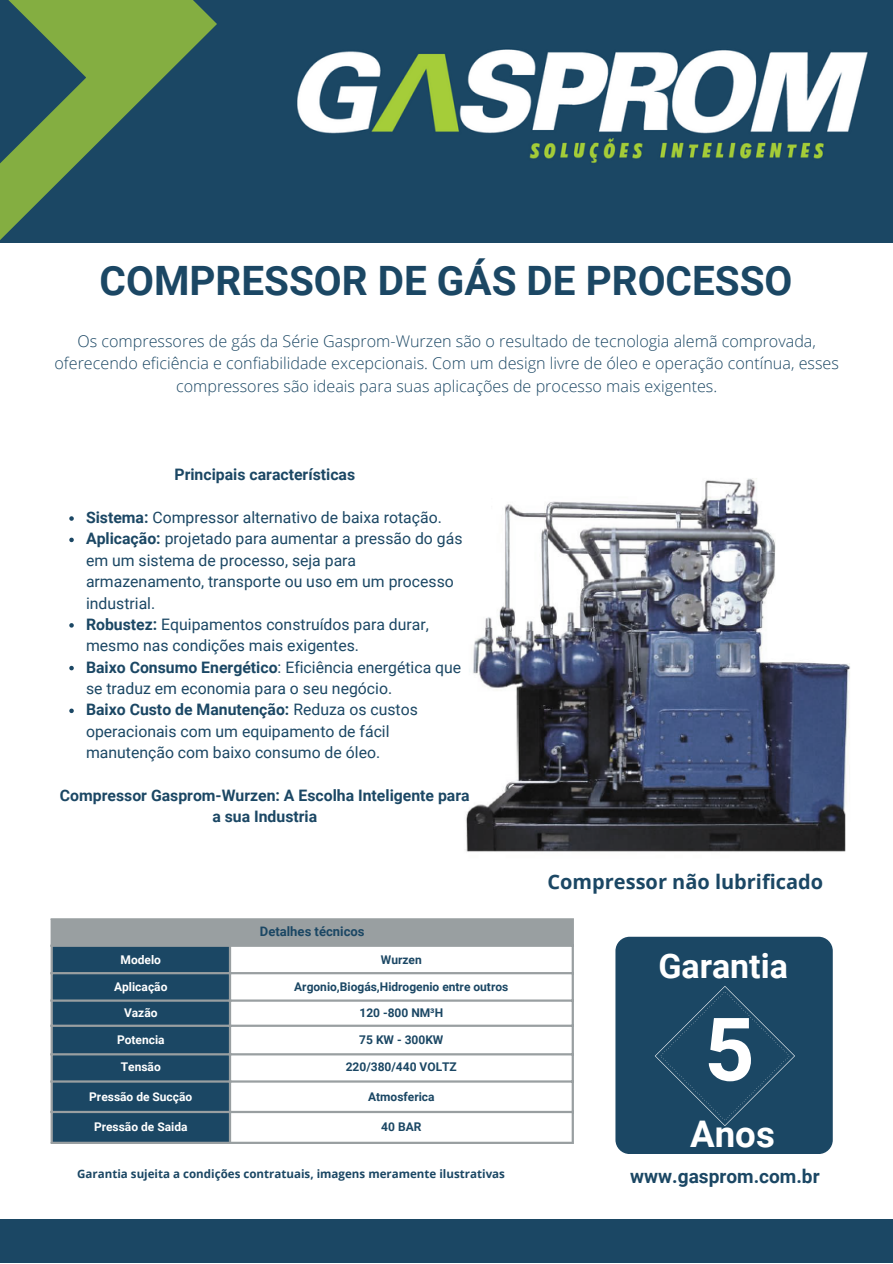
<style>
.page{position:relative;width:893px;height:1264px;background:#fff}
.page>*{position:absolute;margin:0;border:0;box-sizing:border-box;transform-origin:0 0}
.t1{font:700 87.75px "Roboto";color:#fff}
.t2{font:700 40.5px "Roboto";color:#1b4764}
.t3{font:700 36.6px "Roboto";color:#fff}
.t4{font:700 33.9px "Open Sans";color:#fff}
.t5{font:700 33.9px "Roboto";color:#fff}
.t6{font:700 19.95px "Open Sans";color:#1b4764}
.t7{font:700 19.05px "Roboto";color:#1b4764}
.t8{font:300 16.2px/22.5px "Open Sans";color:#1b4764;text-align:center}
.t9{font:15.75px/21.3px "Roboto";color:#1b4764}
.t10{font:700 15.75px/21.3px "Roboto";color:#1b4764;text-align:center}
.t11{font:700 13.05px "Roboto";color:#1b4764}
.t12{font:700 12px "Roboto";color:#1b4764}
.t13{font:700 12px "Roboto";color:#fff}
.t14{font:700 11.55px "Open Sans";color:#1b4764}
.s1{font-weight:700}
</style>
<div class="page">
<div style="left:0;top:0;width:892px;height:243px;background:#1b4764"></div>
<div style="left:0;top:1218px;width:892px;height:44px;background:#1b4764"></div>
<svg style="left:86px;top:0;width:131px;height:155px;fill:#84ae41"></svg>
<svg style="left:0;top:0;width:86px;height:240px"></svg>
<img style="left:466px;top:478px;width:384px;height:374px">
<img style="left:297px;top:49px;width:571px;height:114px">
<svg style="left:69px;top:516px;width:5px;height:5px"></svg>
<svg style="left:69px;top:537px;width:5px;height:5px"></svg>
<svg style="left:69px;top:623px;width:5px;height:4px"></svg>
<svg style="left:69px;top:666px;width:5px;height:4px"></svg>
<svg style="left:69px;top:708px;width:5px;height:5px"></svg>
<div style="left:51px;top:919px;width:522px;height:27px;background:#999fa1"></div>
<div style="left:53px;top:946px;width:176px;height:195px;background:#1b4764"></div>
<svg style="left:231px;top:946px;width:340px;height:195px"></svg>
<hr style="left:51px;top:920px;width:2px;height:221px;background:#999fa1">
<hr style="left:229px;top:946px;width:2px;height:195px;background:#999fa1">
<hr style="left:571px;top:920px;width:3px;height:221px;background:#999fa1">
<hr style="left:51px;top:918px;width:523px;height:2px;background:#999fa1">
<hr style="left:51px;top:972px;width:523px;height:2px;background:#999fa1">
<hr style="left:51px;top:999px;width:523px;height:2px;background:#999fa1">
<hr style="left:51px;top:1024px;width:523px;height:2px;background:#999fa1">
<hr style="left:51px;top:1053px;width:523px;height:2px;background:#999fa1">
<hr style="left:51px;top:1080px;width:523px;height:2px;background:#999fa1">
<hr style="left:51px;top:1110px;width:523px;height:3px;background:#999fa1">
<hr style="left:51px;top:1141px;width:523px;height:2px;background:#999fa1">
<div style="left:615px;top:936px;width:217px;height:217px;background:#1b4764;border-radius:14px"></div>
<svg style="left:655px;top:986px;width:139px;height:140px"></svg>
<p class="t2" style="left:100px;top:258px;width:694px">COMPRESSOR DE GÁS DE PROCESSO</p>
<p class="t8" style="left:55px;top:329px;width:785px">Os compressores de gás da Série Gasprom-Wurzen são o resultado de tecnologia alemã comprovada, oferecendo eficiência e confiabilidade excepcionais. Com um design livre de óleo e operação contínua, esses compressores são ideais para suas aplicações de processo mais exigentes.</p>
<p class="t10" style="left:174px;top:464px;width:182px">Principais características</p>
<p class="t9" style="left:86px;top:507px;width:357px"><span class="s1">Sistema:</span> Compressor alternativo de baixa rotação.</p>
<p class="t9" style="left:86px;top:528px;width:378px"><span class="s1">Aplicação:</span> projetado para aumentar a pressão do gás em um sistema de processo, seja para armazenamento, transporte ou uso em um processo industrial.</p>
<p class="t9" style="left:86px;top:614px;width:344px"><span class="s1">Robustez:</span> Equipamentos construídos para durar, mesmo nas condições mais exigentes.</p>
<p class="t9" style="left:86px;top:656px;width:377px"><span class="s1">Baixo Consumo Energético</span>: Eficiência energética que se traduz em economia para o seu negócio.</p>
<p class="t9" style="left:86px;top:699px;width:333px"><span class="s1">Baixo Custo de Manutenção:</span> Reduza os custos operacionais com um equipamento de fácil manutenção com baixo consumo de óleo.</p>
<p class="t10" style="left:60px;top:784px;width:411px">Compressor Gasprom-Wurzen: A Escolha Inteligente para a sua Industria</p>
<p class="t11" style="left:260px;top:923px;width:106px">Detalhes técnicos</p>
<p class="t13" style="left:121px;top:952px;width:42px">Modelo</p>
<p class="t12" style="left:381px;top:952px;width:42px">Wurzen</p>
<p class="t13" style="left:114px;top:980px;width:55px">Aplicação</p>
<p class="t12" style="left:294px;top:980px;width:215px">Argonio,Biogás,Hidrogenio entre outros</p>
<p class="t13" style="left:124px;top:1005px;width:35px">Vazão</p>
<p class="t12" style="left:359px;top:1005px;width:85px">120 -800 NM³H</p>
<p class="t13" style="left:117px;top:1032px;width:49px">Potencia</p>
<p class="t12" style="left:359px;top:1032px;width:86px">75 KW - 300KW</p>
<p class="t13" style="left:121px;top:1060px;width:41px">Tensão</p>
<p class="t12" style="left:346px;top:1060px;width:113px">220/380/440 VOLTZ</p>
<p class="t13" style="left:89px;top:1089px;width:105px">Pressão de Sucção</p>
<p class="t12" style="left:368px;top:1089px;width:68px">Atmosferica</p>
<p class="t13" style="left:94px;top:1119px;width:95px">Pressão de Saida</p>
<p class="t12" style="left:381px;top:1119px;width:42px">40 BAR</p>
<p class="t14" style="left:77px;top:1165px;width:429px">Garantia sujeita a condições contratuais, imagens meramente ilustrativas</p>
<p class="t6" style="left:547px;top:867px;width:277px">Compressor não lubrificado</p>
<p class="t5" style="left:658px;top:946px;width:131px">Garantia</p>
<p class="t1" style="left:704px;top:999px;width:52px">5</p>
<p class="t3" style="left:690px;top:1113px;width:86px">Anos</p>
<p class="t4" style="left:637px;top:955px;width:150px">Garantia</p>
<p class="t7" style="left:630px;top:1165px;width:191px">www.gasprom.com.br</p>
</div>
